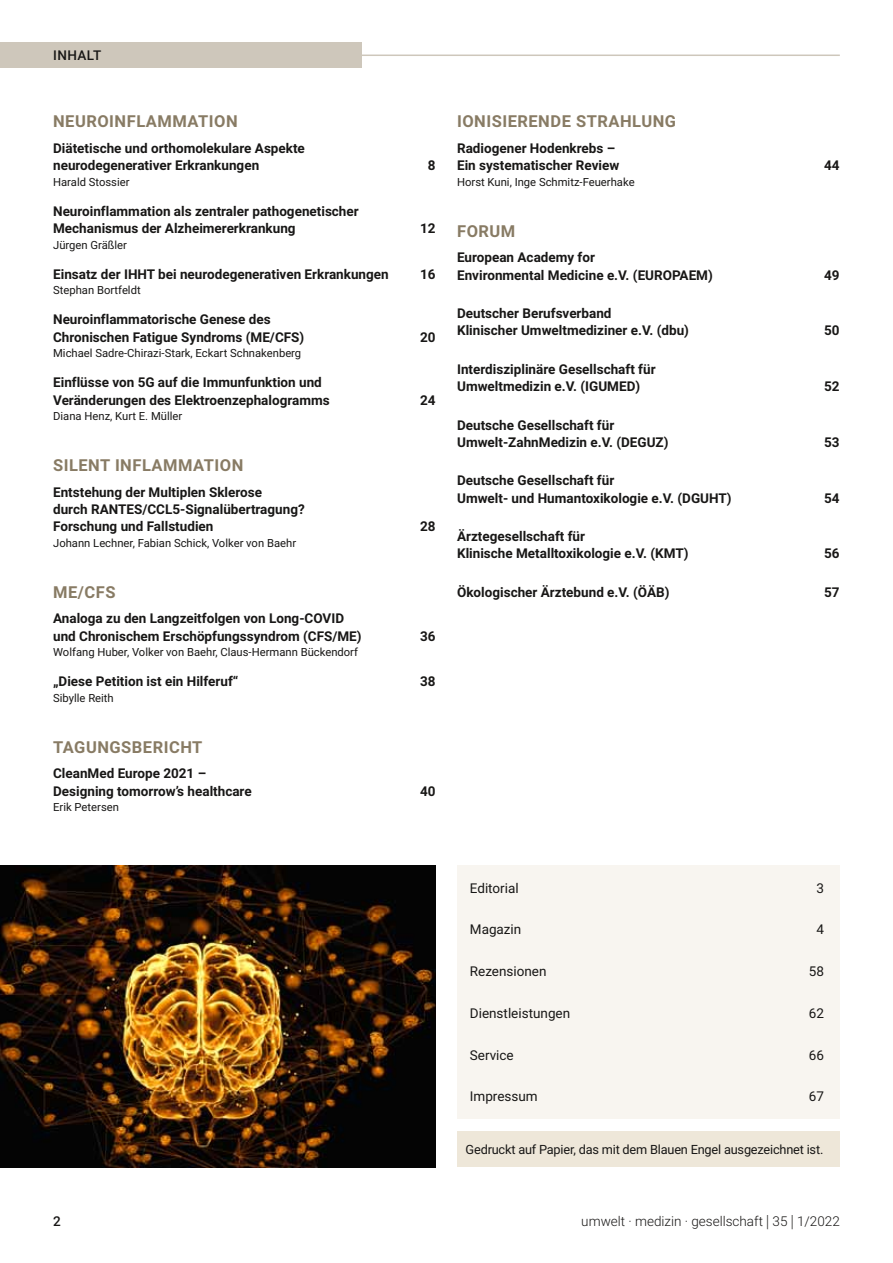
<style>
.page{position:relative;width:893px;height:1263px;background:#fff}
.page>*{position:absolute;margin:0;border:0;box-sizing:border-box;transform-origin:0 0}
.t1{font:700 16.5px "Roboto";letter-spacing:.03em;color:#887b64}
.t2{font:700 13.5px/17.2px "Roboto";color:#181716}
.t3{font:13.5px "Roboto";color:#181716}
.t4{font:300 13.5px "Roboto";color:#181716}
.t5{font:500 13.5px "Roboto";letter-spacing:.03em;color:#181716}
.t6{font:12.75px "Roboto";letter-spacing:-.015em;color:#181716}
.t7{font:11.25px "Roboto";color:#181716}
.s1{font-size:16.8px}
</style>
<div class="page">
<hr style="left:361px;top:55px;width:479px;height:1px;background:#cec7bb">
<div style="left:0;top:43px;width:361px;height:25px;background:#cec7bb"></div>
<div style="left:457px;top:1132px;width:383px;height:35px;background:#eee7d9"></div>
<div style="left:457px;top:865px;width:383px;height:253px;background:#f8f5f0"></div>
<img style="left:0;top:865px;width:436px;height:302px">
<p class="t5" style="left:53px;top:46px;width:50px">Inhalt</p>
<p class="t1" style="left:53px;top:110px;width:184px">Neuroinflammation</p>
<p class="t2" style="left:53px;top:139px;width:253px">Diätetische und orthomolekulare Aspekte neurodegenerativer Erkrankungen</p>
<p class="t7" style="left:53px;top:174px;width:78px">Harald Stossier</p>
<p class="t2" style="left:53px;top:202px;width:307px">Neuroinflammation als zentraler pathogenetischer<br>Mechanismus der Alzheimererkrankung</p>
<p class="t2" style="left:428px;top:156px;width:9px">8</p>
<p class="t2" style="left:420px;top:219px;width:17px">12</p>
<p class="t7" style="left:53px;top:237px;width:75px">Jürgen Gräßler</p>
<p class="t2" style="left:53px;top:265px;width:337px">Einsatz der IHHT bei neurodegenerativen Erkrankungen</p>
<p class="t2" style="left:420px;top:265px;width:17px">16</p>
<p class="t7" style="left:53px;top:282px;width:89px">Stephan Bortfeldt</p>
<p class="t2" style="left:53px;top:310px;width:253px">Neuroinflammatorische Genese des<br>Chronischen Fatigue Syndroms (ME/CFS)</p>
<p class="t2" style="left:420px;top:328px;width:17px">20</p>
<p class="t7" style="left:53px;top:345px;width:250px">Michael Sadre-Chirazi-Stark, Eckart Schnakenberg</p>
<p class="t2" style="left:53px;top:373px;width:278px">Einflüsse von 5G auf die Immunfunktion und<br>Veränderungen des Elektroenzephalogramms</p>
<p class="t7" style="left:53px;top:408px;width:131px">Diana Henz, Kurt E. Müller</p>
<p class="t1" style="left:53px;top:453px;width:189px">Silent In flammation</p>
<p class="t2" style="left:53px;top:483px;width:253px">Entstehung der Multiplen Sklerose<br>durch RANTES/CCL5-Signalübertragung?<br>Forschung und Fallstudien</p>
<p class="t7" style="left:53px;top:535px;width:244px">Johann Lechner, Fabian Schick, Volker von Baehr</p>
<p class="t1" style="left:53px;top:580px;width:64px">ME/CFS</p>
<p class="t2" style="left:53px;top:609px;width:310px">Analoga zu den Langzeitfolgen von Long-COVID und Chronischem Erschöpfungssyndrom (CFS/ME)</p>
<p class="t2" style="left:420px;top:391px;width:17px">24</p>
<p class="t2" style="left:420px;top:517px;width:17px">28</p>
<p class="t2" style="left:420px;top:627px;width:17px">36</p>
<p class="t7" style="left:53px;top:644px;width:306px">Wolfang Huber, Volker von Baehr, Claus-Hermann Bückendorf</p>
<p class="t2" style="left:53px;top:672px;width:187px">„Diese Petition ist ein Hilferuf“</p>
<p class="t2" style="left:420px;top:672px;width:17px">38</p>
<p class="t7" style="left:53px;top:690px;width:62px">Sibylle Reith</p>
<p class="t1" style="left:53px;top:735px;width:57px">Tagungs</p>
<p class="t1" style="left:132px;top:735px;width:72px">bericht</p>
<p class="t2" style="left:53px;top:764px;width:200px">CleanMed Europe 2021 –<br>Designing tomorrow’s healthcare</p>
<p class="t2" style="left:420px;top:782px;width:17px">40</p>
<p class="t7" style="left:53px;top:799px;width:67px">Erik Petersen</p>
<p class="t1" style="left:457px;top:110px;width:208px">Ionisierende Strahlung</p>
<p class="t2" style="left:457px;top:139px;width:164px">Radiogener Hodenkrebs –<br>Ein systematischer Review</p>
<p class="t2" style="left:824px;top:156px;width:17px">44</p>
<p class="t7" style="left:457px;top:174px;width:179px">Horst Kuni, Inge Schmitz-Feuerhake</p>
<p class="t1" style="left:457px;top:219px;width:60px">Forum</p>
<p class="t2" style="left:457px;top:248px;width:190px">European Academy for<br>Environmental Medicine e.V. (EURO</p>
<p class="t2" style="left:672px;top:266px;width:18px">PAEM</p>
<p class="t2" style="left:708px;top:266px;width:6px">)</p>
<p class="t2" style="left:824px;top:266px;width:17px">49</p>
<p class="t2" style="left:457px;top:304px;width:233px">Deutscher Berufsverband<br>Klinischer Umweltmediziner e.V. (dbu)</p>
<p class="t2" style="left:824px;top:321px;width:17px">50</p>
<p class="t2" style="left:457px;top:360px;width:200px">Interdisziplinäre Gesellschaft für<br>Umweltmedizin e.V. (IGUME</p>
<p class="t2" style="left:627px;top:377px;width:15px">D)</p>
<p class="t2" style="left:824px;top:377px;width:17px">52</p>
<p class="t2" style="left:457px;top:416px;width:213px">Deutsche Gesellschaft für<br>Umwelt-ZahnMedizin e.V. (DEGUZ)</p>
<p class="t2" style="left:824px;top:433px;width:17px">53</p>
<p class="t2" style="left:457px;top:471px;width:276px">Deutsche Gesellschaft für<br>Umwelt- und Humantoxikologie e.V. (DGUHT)</p>
<p class="t2" style="left:457px;top:527px;width:233px">Ärztegesellschaft für<br>Klinische Metalltoxikologie e.V. (KMT)</p>
<p class="t2" style="left:824px;top:489px;width:17px">54</p>
<p class="t2" style="left:824px;top:544px;width:17px">56</p>
<p class="t2" style="left:457px;top:583px;width:214px">Ökologischer Ärztebund e.V. (ÖÄB)</p>
<p class="t2" style="left:824px;top:583px;width:17px">57</p>
<p class="t3" style="left:470px;top:878px;width:50px">Editorial</p>
<p class="t3" style="left:816px;top:878px;width:9px">3</p>
<p class="t3" style="left:470px;top:920px;width:53px">Magazin</p>
<p class="t3" style="left:816px;top:920px;width:9px">4</p>
<p class="t3" style="left:470px;top:962px;width:78px">Rezensionen</p>
<p class="t3" style="left:809px;top:962px;width:17px">58</p>
<p class="t3" style="left:470px;top:1003px;width:102px">Dienstleistungen</p>
<p class="t3" style="left:809px;top:1003px;width:17px">62</p>
<p class="t3" style="left:470px;top:1045px;width:45px">Service</p>
<p class="t3" style="left:809px;top:1045px;width:17px">66</p>
<p class="t3" style="left:470px;top:1087px;width:69px">Impressum</p>
<p class="t3" style="left:809px;top:1087px;width:17px">67</p>
<p class="t6" style="left:466px;top:1141px;width:359px">Gedruckt auf Papier, das mit dem Blauen Engel ausgezeichnet ist.</p>
<p class="t5" style="left:53px;top:1211px;width:9px">2</p>
<p class="t4" style="left:581px;top:1211px;width:260px">umwelt · medizin · gesellschaft <span class="s1">|</span> 35 <span class="s1">|</span> 1/2022</p>
</div>
